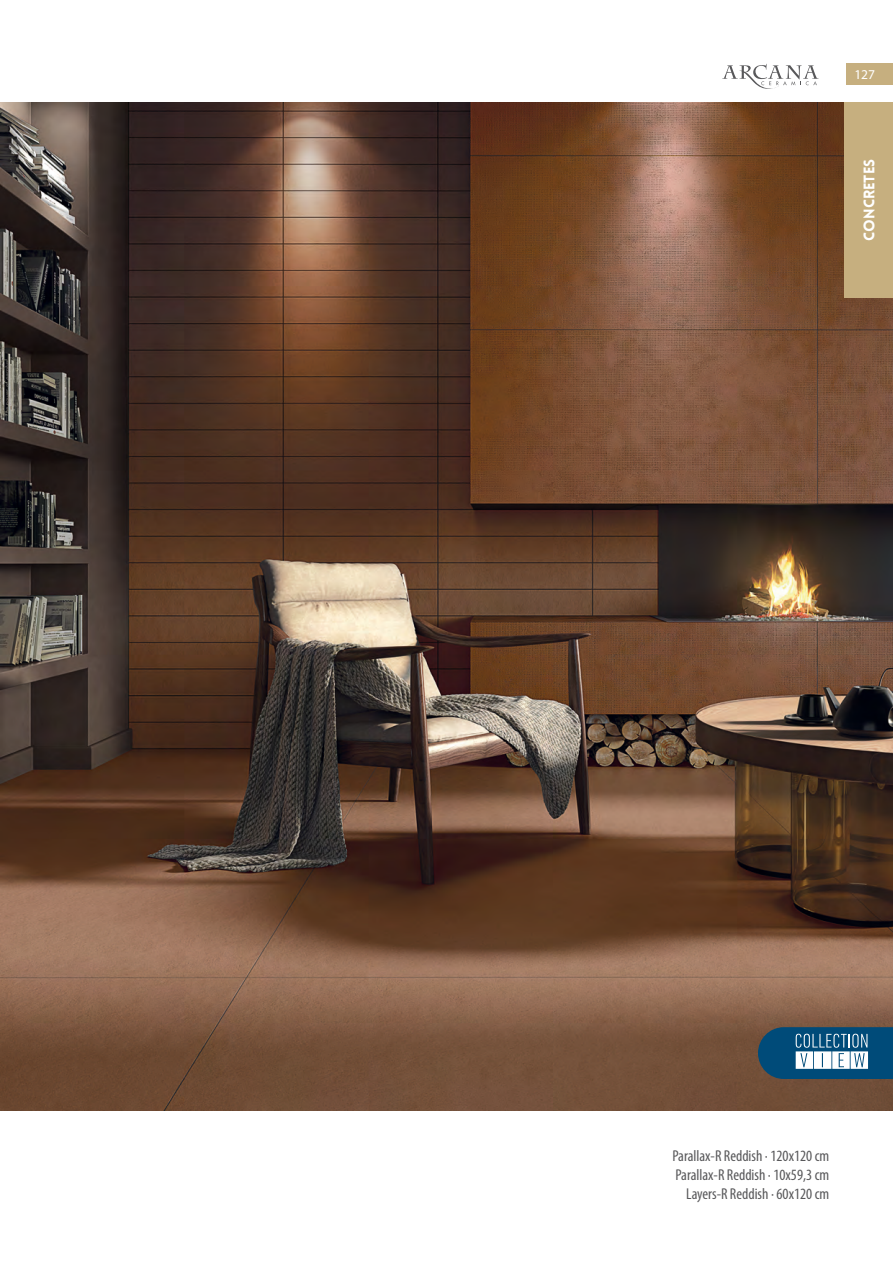
<style>
.page{position:relative;width:893px;height:1263px;background:#fff}
.page>*{position:absolute;margin:0;border:0;box-sizing:border-box;transform-origin:0 0}
.t1{font:condensed 15.75px/18.9px "Myriad Pro";color:#58585a;text-align:right}
.t2{font:900 15px "Lovelo";color:#fff}
.t3{font:13.5px "Myriad Pro";color:#fff}
</style>
<div class="page">
<svg style="left:722px;top:64px;width:97px;height:25px"></svg>
<img style="left:0;top:102px;width:893px;height:1009px">
<div style="left:846px;top:64px;width:47px;height:21px;background:#c6af7f"></div>
<svg style="left:758px;top:1027px;width:135px;height:52px"></svg>
<div style="left:845px;top:102px;width:48px;height:196px;background:#c6af7f"></div>
<p class="t3" style="left:854px;top:67px;width:22px">127</p>
<p class="t2" style="left:860px;top:241px;width:83px;rotate:-90deg">CONCRETES</p>
<p class="t1" style="left:672px;top:1146px;width:158px">Parallax-R Reddish · 120x120 cm<br>Parallax-R Reddish · 10x59,3 cm<br>Layers-R Reddish · 60x120 cm</p>
</div>
